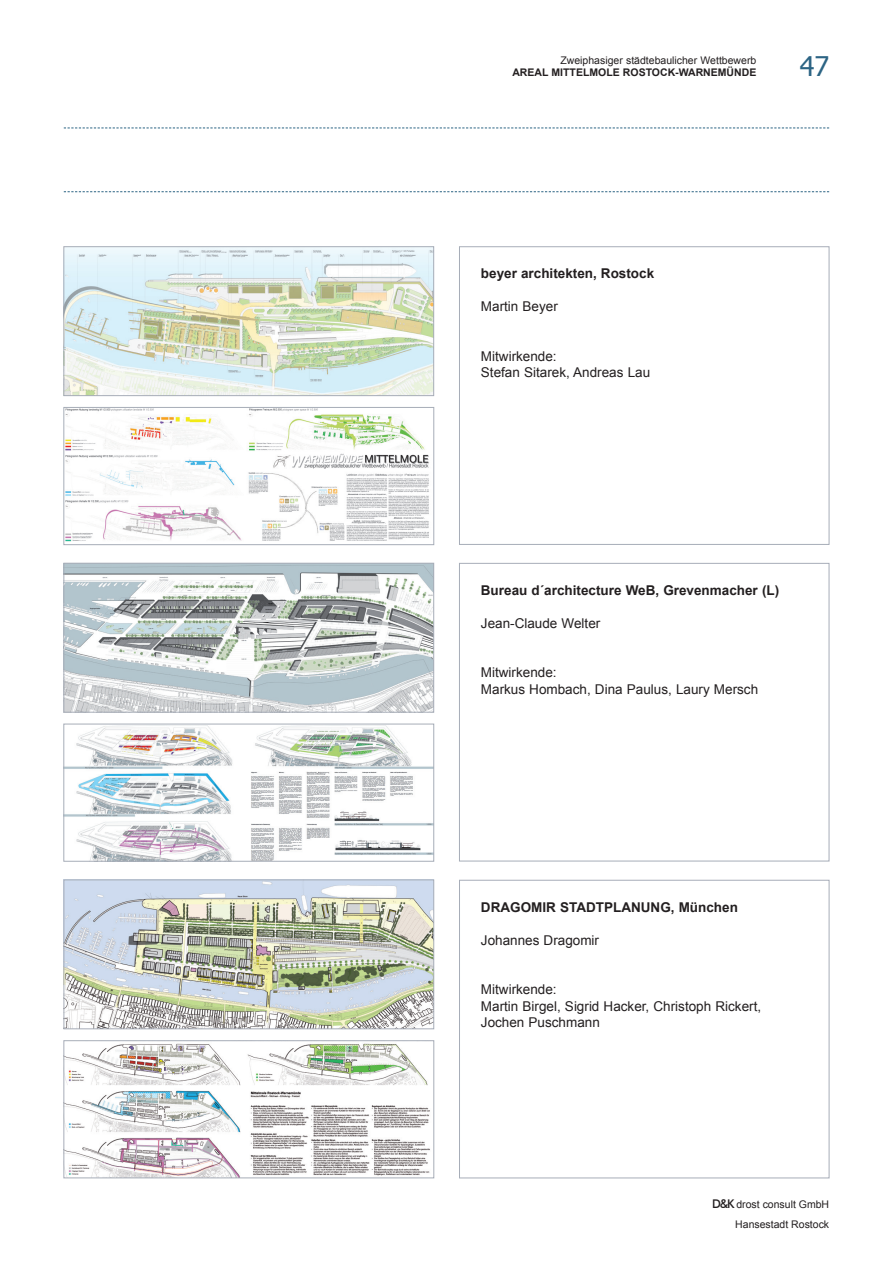
<style>
.page{position:relative;width:893px;height:1263px;background:#fff}
.page>*{position:absolute;margin:0;border:0;box-sizing:border-box;transform-origin:0 0}
.t1{font:27px "Tahoma";color:#2c6484}
.t2{font:13.5px/16.5px "Arial";color:#231f20}
.t3{font:700 13.5px "Arial";color:#231f20}
.t4{font:10.5px/19.8px "Arial";color:#231f20;text-align:right}
.t5{font:700 10.5px "Arial";color:#231f20}
.s1{font-family:"Futura BT";font-weight:500;font-size:12px}
</style>
<div class="page">
<svg style="left:64px;top:128px;width:765px;height:1px"></svg>
<svg style="left:64px;top:191px;width:765px;height:1px"></svg>
<div style="left:459px;top:247px;width:370px;height:298px;border:1px solid #a7adb8"></div>
<img style="left:66px;top:409px;width:363px;height:133px">
<div style="left:64px;top:407px;width:370px;height:138px;border:1px solid #a7adb8"></div>
<img style="left:66px;top:249px;width:366px;height:145px">
<div style="left:64px;top:247px;width:370px;height:149px;border:1px solid #a7adb8"></div>
<div style="left:459px;top:563px;width:370px;height:298px;border:1px solid #a7adb8"></div>
<img style="left:66px;top:565px;width:366px;height:145px">
<div style="left:64px;top:563px;width:370px;height:149px;border:1px solid #a7adb8"></div>
<img style="left:66px;top:726px;width:366px;height:133px">
<div style="left:64px;top:724px;width:370px;height:137px;border:1px solid #a7adb8"></div>
<div style="left:459px;top:880px;width:370px;height:298px;border:1px solid #a7adb8"></div>
<img style="left:66px;top:1043px;width:364px;height:133px">
<div style="left:64px;top:1041px;width:370px;height:137px;border:1px solid #a7adb8"></div>
<img style="left:66px;top:882px;width:366px;height:145px">
<div style="left:64px;top:880px;width:370px;height:149px;border:1px solid #a7adb8"></div>
<p class="t4" style="left:560px;top:50px;width:197px">Zweiphasiger städtebaulicher Wettbewerb</p>
<p class="t5" style="left:512px;top:65px;width:246px">AREAL MITTELMOLE ROSTOCK-WARNEMÜNDE</p>
<h1 class="t1" style="left:800px;top:48px;width:31px">47</h1>
<p class="t3" style="left:481px;top:264px;width:175px">beyer architekten, Rostock</p>
<p class="t2" style="left:481px;top:298px;width:78px">Martin Beyer</p>
<p class="t2" style="left:481px;top:348px;width:171px">Mitwirkende:<br>Stefan Sitarek, Andreas Lau</p>
<p class="t3" style="left:481px;top:581px;width:300px">Bureau d´architecture WeB, Grevenmacher (L)</p>
<p class="t2" style="left:481px;top:615px;width:121px">Jean-Claude Welter</p>
<p class="t2" style="left:481px;top:664px;width:279px">Mitwirkende:<br>Markus Hombach, Dina Paulus, Laury Mersch</p>
<p class="t3" style="left:481px;top:898px;width:258px">DRAGOMIR STADTPLANUNG, München</p>
<p class="t2" style="left:481px;top:932px;width:120px">Johannes Dragomir</p>
<p class="t2" style="left:481px;top:981px;width:282px">Mitwirkende:<br>Martin Birgel, Sigrid Hacker, Christoph Rickert,<br>Jochen Puschmann</p>
<p class="t4" style="left:712px;top:1195px;width:119px"><span class="s1">D&amp;K</span> drost consult GmbH<br>Hansestadt Rostock</p>
</div>
